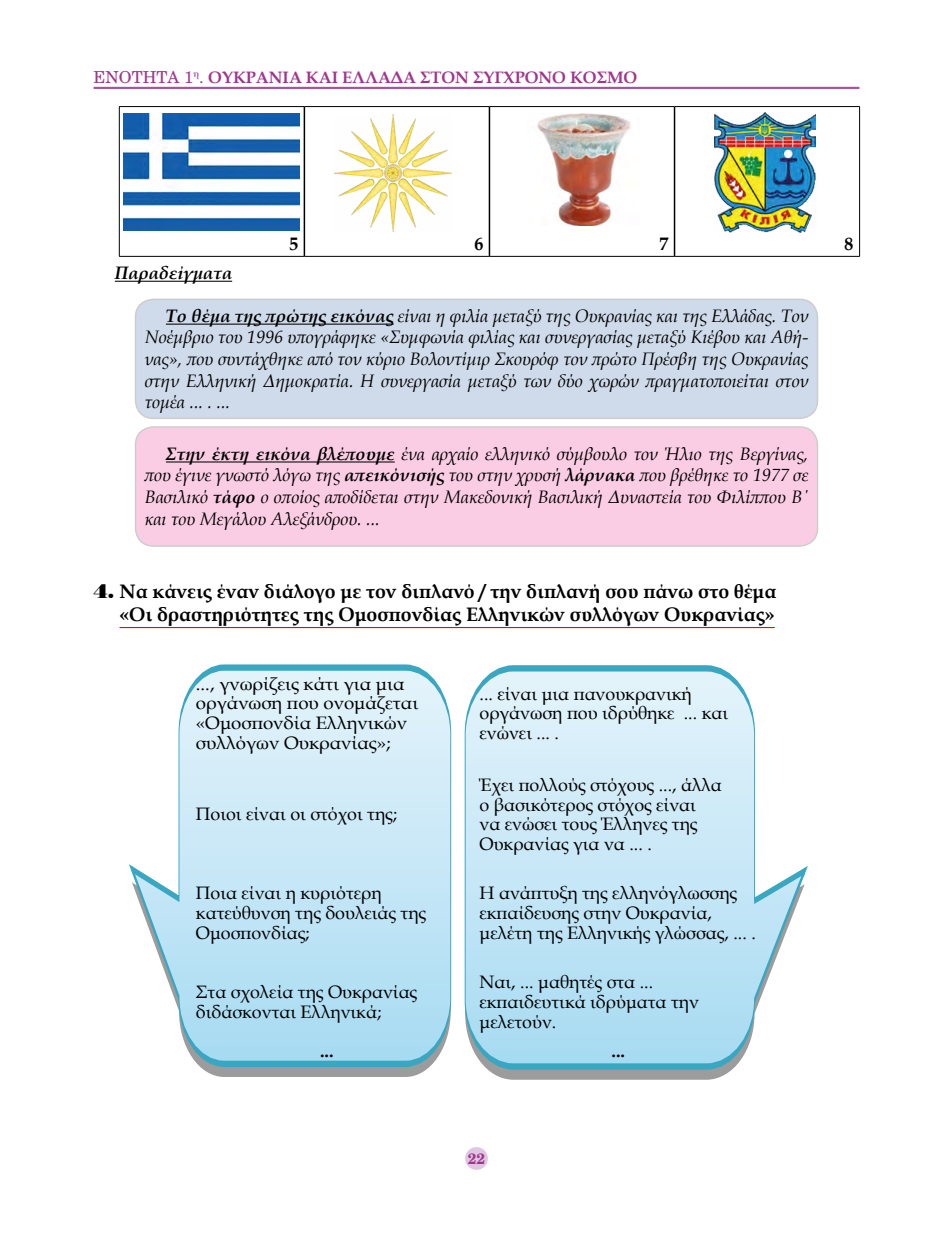
<style>
.page{position:relative;width:936px;height:1234px;background:#fff}
.page>*{position:absolute;margin:0;border:0;box-sizing:border-box;transform-origin:0 0}
.t1{font:700 19.5px/22.5px "Book Antiqua";color:#000;text-align:right}
.t2{font:italic 18px/21.6px "Book Antiqua";color:#000;text-align:justify}
.t3{font:18px/19.8px "Book Antiqua";color:#000}
.t4{font:18px/19.8px "Book Antiqua";color:#000;scale:1.04 1}
.t5{font:italic 700 18px "Book Antiqua";color:#000}
.t6{font:700 18px "Book Antiqua";color:#000}
.t7{font:700 16.5px "Book Antiqua";color:#9f368b}
.t8{font:700 15px "Te X Gyre Schola";color:#9f368b}
.s1{font-family:"Te X Gyre Schola";font-weight:400}
.s2{font-weight:700}
.s3{font-family:"Standard Poster C";font-weight:400}
</style>
<div class="page">
<hr style="left:94px;top:87px;width:765px;height:1px;background:#9f368b">
<hr style="left:94px;top:88px;width:765px;height:1px;background:#9f368b">
<div style="left:465px;top:1146px;width:23px;height:23px;background:#dfc6e1;border-radius:50%"></div>
<svg style="left:464px;top:665px;width:344px;height:407px"></svg>
<svg style="left:129px;top:664px;width:322px;height:405px"></svg>
<div style="left:135px;top:427px;width:682px;height:119px;background:#facde5;border-radius:18px"></div>
<div style="left:135px;top:426px;width:683px;height:120px;border:2px solid #000;border-radius:18px"></div>
<div style="left:135px;top:299px;width:682px;height:119px;background:#cfdaea;border-radius:18px"></div>
<div style="left:135px;top:298px;width:683px;height:121px;border:2px solid #000;border-radius:18px"></div>
<hr style="left:115px;top:281px;width:117px;height:1px;background:#000">
<hr style="left:166px;top:323px;width:227px;height:1px;background:#000">
<hr style="left:166px;top:461px;width:228px;height:1px;background:#000">
<hr style="left:119px;top:626px;width:655px;height:2px;background:#e30613">
<hr style="left:303px;top:107px;width:2px;height:149px;background:#000">
<hr style="left:488px;top:107px;width:2px;height:149px;background:#000">
<hr style="left:673px;top:107px;width:2px;height:149px;background:#000">
<hr style="left:119px;top:106px;width:185px;height:1px;background:#000">
<hr style="left:119px;top:107px;width:1px;height:149px;background:#000">
<hr style="left:304px;top:106px;width:185px;height:1px;background:#000">
<hr style="left:489px;top:106px;width:185px;height:1px;background:#000">
<hr style="left:674px;top:106px;width:185px;height:1px;background:#000">
<hr style="left:859px;top:107px;width:1px;height:149px;background:#000">
<hr style="left:119px;top:256px;width:185px;height:1px;background:#000">
<hr style="left:304px;top:256px;width:185px;height:1px;background:#000">
<hr style="left:489px;top:256px;width:185px;height:1px;background:#000">
<hr style="left:674px;top:256px;width:185px;height:1px;background:#000">
<img style="left:714px;top:113px;width:101px;height:119px">
<img style="left:123px;top:113px;width:177px;height:118px">
<img style="left:537px;top:113px;width:94px;height:112px">
<img style="left:334px;top:115px;width:118px;height:117px">
<p class="t7" style="left:94px;top:66px;width:545px"><span class="s1">ΕΝΟΤΗΤΑ 1</span><sup>η</sup><span class="s1">.</span> ΟΥΚΡΑΝΊΑ ΚΑΙ ΕΛΛΆΔΑ ΣΤΟΝ ΣΎΓΧΡΟΝΟ ΚΌΣΜΟ</p>
<p class="t6" style="left:289px;top:232px;width:10px">5</p>
<p class="t6" style="left:474px;top:232px;width:10px">6</p>
<p class="t6" style="left:659px;top:232px;width:10px">7</p>
<p class="t6" style="left:844px;top:232px;width:10px">8</p>
<p class="t5" style="left:115px;top:260px;width:119px">Παραδείγματα</p>
<p class="t2" style="left:145px;top:304px;width:665px;text-indent:21px"><span class="s2">Το θέμα της πρώτης εικόνας</span> είναι η φιλία μεταξύ της Ουκρανίας και της Ελλάδας. Τον Νοέμβριο του 1996 υπογράφηκε «Συμφωνία φιλίας και συνεργασίας μεταξύ Κιέβου και Αθή&shy;νας», που συντάχθηκε από τον κύριο Βολοντίμιρ Σκουρόφ τον πρώτο Πρέσβη της Ουκρανίας στην Ελληνική Δημοκρατία. Η συνεργασία μεταξύ των δύο χωρών πραγματοποιείται στον τομέα ... . ...</p>
<p class="t2" style="left:145px;top:442px;width:665px;text-indent:21px"><span class="s2">Στην έκτη εικόνα βλέπουμε</span> ένα αρχαίο ελληνικό σύμβουλο τον Ήλιο της Βεργίνας, που έγινε γνωστό λόγω της <span class="s2">απεικόνισής</span> του στην χρυσή <span class="s2">λάρνακα</span> που βρέθηκε το 1977 σε Βασιλικό <span class="s2">τάφο</span> ο οποίος αποδίδεται στην Μακεδονική Βασιλική Δυναστεία του Φιλίππου Β΄ και του Μεγάλου Αλεξάνδρου. ...</p>
<p class="t1" style="left:94px;top:580px;width:684px"><span class="s3">4.</span> Να κάνεις έναν διάλογο με τον διπλανό / την διπλανή σου πάνω στο θέμα «Οι δραστηριότητες της Ομοσπονδίας Ελληνικών συλλόγων Ουκρανίας»</p>
<p class="t4" style="left:196px;top:673px;width:215px">..., γνωρίζεις κάτι για μια οργάνωση που ονομάζεται «Ομοσπονδία Ελληνικών συλλόγων Ουκρανίας»;</p>
<p class="t3" style="left:479px;top:683px;width:250px">... είναι μια πανουκρανική οργάνωση που ιδρύθηκε ... και ενώνει ... .</p>
<p class="t3" style="left:196px;top:803px;width:203px">Ποιοι είναι οι στόχοι της;</p>
<p class="t3" style="left:479px;top:774px;width:244px">Έχει πολλούς στόχους ..., άλλα ο βασικότερος στόχος είναι<br>να ενώσει τους Έλληνες της<br>Ουκρανίας για να ... .</p>
<p class="t3" style="left:196px;top:882px;width:232px">Ποια είναι η κυριότερη κατεύθυνση της δουλειάς της<br>Ομοσπονδίας;</p>
<p class="t3" style="left:479px;top:882px;width:278px">Η ανάπτυξη της ελληνόγλωσσης εκπαίδευσης στην Ουκρανία, μελέτη της Ελληνικής γλώσσας, ... .</p>
<p class="t3" style="left:196px;top:981px;width:223px">Στα σχολεία της Ουκρανίας διδάσκονται Ελληνικά;</p>
<p class="t3" style="left:479px;top:971px;width:221px">Ναι, ... μαθητές στα ... εκπαιδευτικά ιδρύματα την μελετούν.</p>
<p class="t6" style="left:320px;top:1038px;width:15px">...</p>
<p class="t6" style="left:611px;top:1038px;width:15px">...</p>
<p class="t8" style="left:468px;top:1145px;width:19px">22</p>
</div>
